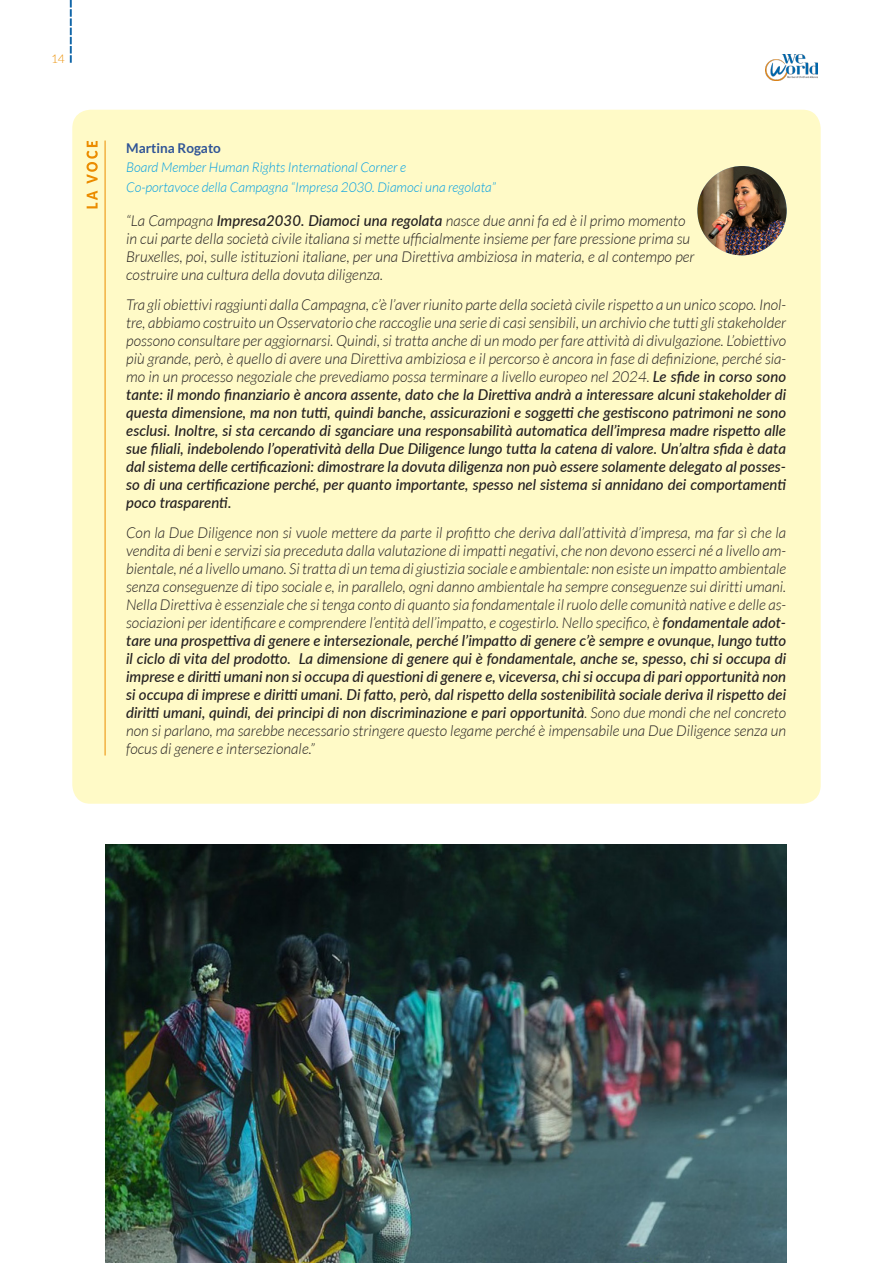
<style>
.page{position:relative;width:893px;height:1263px;background:#fff}
.page>*{position:absolute;margin:0;border:0;box-sizing:border-box;transform-origin:0 0}
.TESTO_BASE{font:italic 300 15px/18px "Lato";color:#231f20}
.TESTO_BASE-2{font:italic 500 15px/18px "Lato";color:#231f20;text-align:justify}
.t1{font:italic 300 13.5px "Lato";color:#009fe3}
.t2{font:700 13.5px "Lato";color:#2f5496}
.t3{font:300 12px "Lato";color:#eb8e00}
.s1{font-weight:500}
.s2{font-weight:300}
</style>
<div class="page">
<svg style="left:70px;top:1px;width:2px;height:61px"></svg>
<img style="left:766px;top:54px;width:52px;height:27px">
<div style="left:72px;top:110px;width:749px;height:694px;background:#fffac7;border-radius:18px"></div>
<hr style="left:105px;top:141px;width:1px;height:614px;background:#eb8c00">
<svg style="left:87px;top:141px;width:11px;height:67px"></svg>
<img style="left:697px;top:166px;width:90px;height:89px;border-radius:45px">
<img style="left:105px;top:845px;width:682px;height:418px">
<p class="t3" style="left:51px;top:52px;width:15px">14</p>
<p class="t2" style="left:126px;top:140px;width:96px">Martina Rogato</p>
<p class="t1" style="left:126px;top:160px;width:282px">Board Member Human Rights International Corner e</p>
<p class="t1" style="left:126px;top:180px;width:371px">Co-portavoce della Campagna “Impresa 2030. Diamoci una regolata”</p>
<p class="TESTO_BASE" style="left:126px;top:212px;width:570px">“La Campagna <span class="s1">Impresa2030. Diamoci una regolata</span> nasce due anni fa ed è il primo momento in cui parte della società civile italiana si mette ufficialmente insieme per fare pressione prima su Bruxelles, poi, sulle istituzioni italiane, per una Direttiva ambiziosa in materia, e al contempo per costruire una cultura della dovuta diligenza.</p>
<p class="TESTO_BASE-2" style="left:126px;top:295px;width:662px"><span class="s2">Tra gli obiettivi raggiunti dalla Campagna, c’è l’aver riunito parte della società civile rispetto a un unico scopo. Inol&shy;tre, abbiamo costruito un Osservatorio che raccoglie una serie di casi sensibili, un archivio che tutti gli stakeholder possono consultare per aggiornarsi. Quindi, si tratta anche di un modo per fare attività di divulgazione. L’obiettivo più grande, però, è quello di avere una Direttiva ambiziosa e il percorso è ancora in fase di definizione, perché sia&shy;mo in un processo negoziale che prevediamo possa terminare a livello europeo nel 2024.</span> Le sfide in corso sono tante: il mondo finanziario è ancora assente, dato che la Direttiva andrà a interessare alcuni stakeholder di questa dimensione, ma non tutti, quindi banche, assicurazioni e soggetti che gestiscono patrimoni ne sono esclusi. Inoltre, si sta cercando di sganciare una responsabilità automatica dell’impresa madre rispetto alle sue filiali, indebolendo l’operatività della Due Diligence lungo tutta la catena di valore. Un’altra sfida è data dal sistema delle certificazioni: dimostrare la dovuta diligenza non può essere solamente delegato al posses&shy;so di una certificazione perché, per quanto importante, spesso nel sistema si annidano dei comportamenti poco trasparenti.</p>
<p class="TESTO_BASE" style="left:126px;top:524px;width:662px;text-align:justify">Con la Due Diligence non si vuole mettere da parte il profitto che deriva dall’attività d’impresa, ma far sì che la vendita di beni e servizi sia preceduta dalla valutazione di impatti negativi, che non devono esserci né a livello am&shy;bientale, né a livello umano. Si tratta di un tema di giustizia sociale e ambientale: non esiste un impatto ambientale senza conseguenze di tipo sociale e, in parallelo, ogni danno ambientale ha sempre conseguenze sui diritti umani.<br>Nella Direttiva è essenziale che si tenga conto di quanto sia fondamentale il ruolo delle comunità native e delle as&shy;sociazioni per identificare e comprendere l’entità dell’impatto, e cogestirlo. Nello specifico, è <span class="s1">fondamentale adot&shy;tare una prospettiva di genere e intersezionale, perché l’impatto di genere c’è sempre e ovunque, lungo tutto il ciclo di vita del prodotto. La dimensione di genere qui è fondamentale, anche se, spesso, chi si occupa di imprese e diritti umani non si occupa di questioni di genere e, viceversa, chi si occupa di pari opportunità non si occupa di imprese e diritti umani. Di fatto, però, dal rispetto della sostenibilità sociale deriva il rispetto dei diritti umani, quindi, dei principi di non discriminazione e pari opportunità</span>. Sono due mondi che nel concreto non si parlano, ma sarebbe necessario stringere questo legame perché è impensabile una Due Diligence senza un focus di genere e intersezionale.”</p>
</div>
